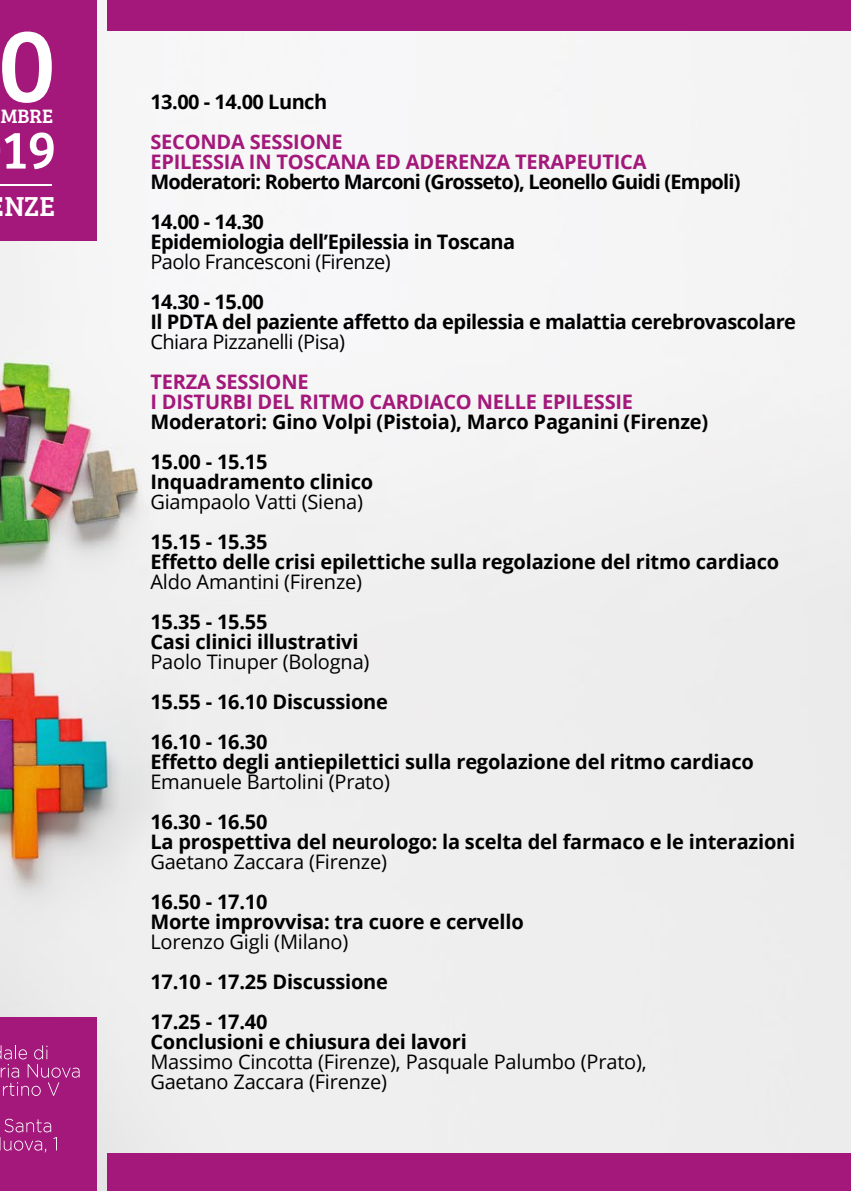
<style>
.page{position:relative;width:851px;height:1191px;background:#fff}
.page>*{position:absolute;margin:0;border:0;box-sizing:border-box;transform-origin:0 0}
.t1{font:107px "Bree Serif";color:#fff}
.t2{font:55px "Bree Serif";color:#fff}
.t3{font:28.4px "Bree Serif";color:#fff}
.t4{font:700 20px/20px "Open Sans";letter-spacing:-.01em;color:#000}
.t5{font:20px/20px "Open Sans";letter-spacing:-.01em;color:#000}
.t6{font:700 20px/20px "Open Sans";letter-spacing:-.01em;color:#a3187a}
.t7{font:700 20px/40px "Open Sans";letter-spacing:-.04em;color:#000}
.t8{font:20px "Bree Serif";color:#fff}
</style>
<div class="page">
<img style="left:0;top:0;width:850px;height:1191px">
<div style="left:0;top:0;width:96px;height:241px;background:#a3187a"></div>
<div style="left:108px;top:0;width:742px;height:30px;background:#a3187a"></div>
<div style="left:108px;top:1153px;width:742px;height:38px;background:#a3187a"></div>
<hr style="left:0;top:184px;width:52px;height:2px;background:#fff">
<div style="left:0;top:1018px;width:96px;height:173px;background:#a3187a"></div>
<svg style="left:0;top:1045px;width:80px;height:51px"></svg>
<svg style="left:0;top:1118px;width:57px;height:34px"></svg>
<h1 class="t1" style="left:-2px;top:-13px;width:59px">0</h1>
<h2 class="t2" style="left:2px;top:109px;width:56px">19</h2>
<p class="t8" style="left:1px;top:101px;width:54px">MBRE</p>
<h3 class="t3" style="left:4px;top:185px;width:52px">NZE</h3>
<p class="t4" style="left:150px;top:91px;width:178px">13.00 - 14.00 Lunch</p>
<p class="t6" style="left:150px;top:131px;width:497px">SECONDA SESSIONE<br>EPILESSIA IN TOSCANA ED ADERENZA TERAPEUTICA</p>
<p class="t7" style="left:150px;top:161px;width:591px">Moderatori: Roberto Marconi (Grosseto), Leonello Guidi (Empoli)<br>14.00 - 14.30</p>
<p class="t4" style="left:150px;top:231px;width:366px">Epidemiologia dell’Epilessia in Toscana</p>
<p class="t5" style="left:150px;top:251px;width:242px">Paolo Francesconi (Firenze)</p>
<p class="t4" style="left:150px;top:291px;width:647px">14.30 - 15.00<br>Il PDTA del paziente affetto da epilessia e malattia cerebrovascolare</p>
<p class="t5" style="left:150px;top:331px;width:196px">Chiara Pizzanelli (Pisa)</p>
<p class="t6" style="left:150px;top:371px;width:484px">TERZA SESSIONE<br>I DISTURBI DEL RITMO CARDIACO NELLE EPILESSIE</p>
<p class="t4" style="left:150px;top:401px;width:559px;line-height:40px">Moderatori: Gino Volpi (Pistoia), Marco Paganini (Firenze)<br>15.00 - 15.15</p>
<p class="t4" style="left:150px;top:471px;width:224px">Inquadramento clinico</p>
<p class="t5" style="left:150px;top:491px;width:214px">Giampaolo Vatti (Siena)</p>
<p class="t4" style="left:150px;top:531px;width:630px">15.15 - 15.35<br>Effetto delle crisi epilettiche sulla regolazione del ritmo cardiaco</p>
<p class="t5" style="left:150px;top:571px;width:213px">Aldo Amantini (Firenze)</p>
<p class="t4" style="left:150px;top:611px;width:210px">15.35 - 15.55<br>Casi clinici illustrativi</p>
<p class="t5" style="left:150px;top:651px;width:221px">Paolo Tinuper (Bologna)</p>
<p class="t4" style="left:150px;top:681px;width:239px;line-height:40px">15.55 - 16.10 Discussione<br>16.10 - 16.30</p>
<p class="t4" style="left:150px;top:751px;width:605px">Effetto degli antiepilettici sulla regolazione del ritmo cardiaco</p>
<p class="t5" style="left:150px;top:771px;width:241px">Emanuele Bartolini (Prato)</p>
<p class="t4" style="left:150px;top:811px;width:646px">16.30 - 16.50<br>La prospettiva del neurologo: la scelta del farmaco e le interazioni</p>
<p class="t5" style="left:150px;top:851px;width:238px">Gaetano Zaccara (Firenze)</p>
<p class="t4" style="left:150px;top:891px;width:375px">16.50 - 17.10<br>Morte improvvisa: tra cuore e cervello</p>
<p class="t5" style="left:150px;top:931px;width:199px">Lorenzo Gigli (Milano)</p>
<p class="t4" style="left:150px;top:961px;width:239px;line-height:40px">17.10 - 17.25 Discussione<br>17.25 - 17.40</p>
<p class="t4" style="left:150px;top:1031px;width:318px">Conclusioni e chiusura dei lavori</p>
<p class="t5" style="left:150px;top:1051px;width:498px">Massimo Cincotta (Firenze), Pasquale Palumbo (Prato),<br>Gaetano Zaccara (Firenze)</p>
</div>
